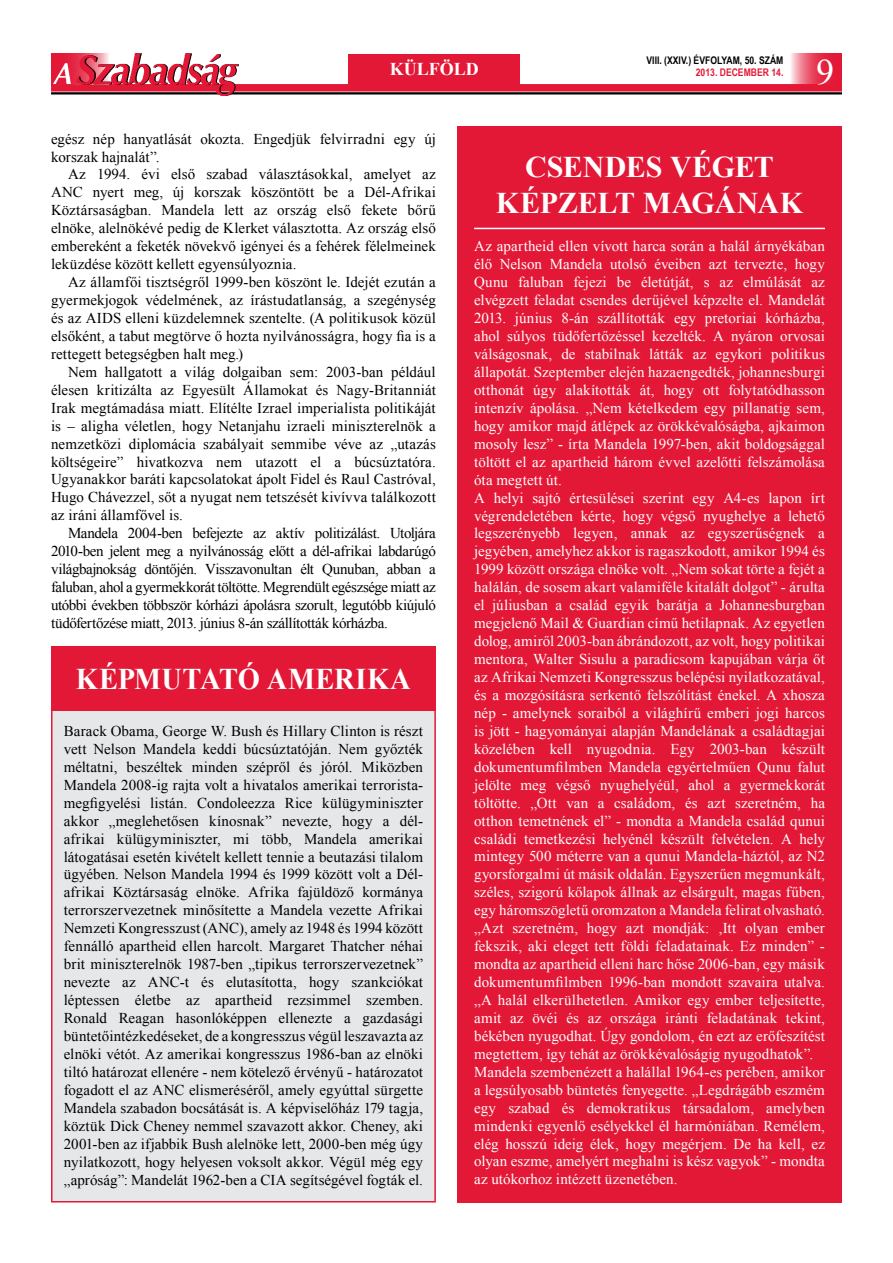
<style>
.page{position:relative;width:893px;height:1263px;background:#fff}
.page>*{position:absolute;margin:0;border:0;box-sizing:border-box;transform-origin:0 0}
.t1{font:36px "Times New Roman";color:#fff}
.t2{font:700 30px/36px "Times New Roman";color:#fff;text-align:center}
.t3{font:700 30px "Times New Roman";letter-spacing:.03em;color:#fff;scale:.95 1}
.t4{font:700 18px "Times New Roman";color:#fff}
.t5{font:15px/18px "Times New Roman";color:#000;text-align:justify}
.t6{font:15px/18px "Times New Roman";letter-spacing:.005em;color:#fff}
.t7{font:700 10.5px "Arial Narrow";color:#000}
.t8{font:700 10.5px "Arial Narrow";color:#e31836}
</style>
<div class="page">
<svg style="left:791px;top:54px;width:51px;height:30px;background:#e95067"></svg>
<hr style="left:51px;top:92px;width:791px;height:2px;background:#000">
<div style="left:51px;top:84px;width:791px;height:8px;background:#e31836"></div>
<div style="left:51px;top:54px;width:58px;height:30px;background:#e31836"></div>
<img style="left:53px;top:54px;width:184px;height:41px">
<img style="left:53px;top:64px;width:18px;height:19px">
<div style="left:349px;top:54px;width:171px;height:31px;background:#e31836"></div>
<div style="left:51px;top:697px;width:385px;height:505px;background:#e6e7e8;border:2px solid #e31836"></div>
<div style="left:51px;top:646px;width:385px;height:65px;background:#e31836"></div>
<div style="left:457px;top:126px;width:385px;height:1076px;background:#e31836"></div>
<hr style="left:474px;top:228px;width:351px;height:1px;background:#fff">
<p class="t7" style="left:647px;top:52px;width:138px">VIII. (XXIV.) ÉVFOLYAM, 50. SZÁM</p>
<p class="t4" style="left:390px;top:57px;width:91px">KÜLFÖLD</p>
<p class="t8" style="left:696px;top:65px;width:89px">2013. DECEMBER 14.</p>
<h1 class="t1" style="left:816px;top:48px;width:19px">9</h1>
<p class="t5" style="left:51px;top:129px;width:386px">egész nép hanyatlását okozta. Engedjük felvirradni egy új korszak hajnalát”.</p>
<p class="t5" style="left:51px;top:165px;width:386px;text-indent:17px">Az 1994. évi első szabad választásokkal, amelyet az ANC nyert meg, új korszak köszöntött be a Dél-Afrikai Köztársaságban. Mandela lett az ország első fekete bőrű elnöke, alelnökévé pedig de Klerket választotta. Az ország első embereként a feketék növekvő igényei és a fehérek félelmeinek leküzdése között kellett egyensúlyoznia.</p>
<p class="t5" style="left:51px;top:273px;width:386px;text-indent:17px">Az államfői tisztségről 1999-ben köszönt le. Idejét ezután a gyermekjogok védelmének, az írástudatlanság, a szegénység és az AIDS elleni küzdelemnek szentelte. (A politikusok közül elsőként, a tabut megtörve ő hozta nyilvánosságra, hogy fia is a rettegett betegségben halt meg.)</p>
<p class="t5" style="left:51px;top:363px;width:386px;text-indent:17px">Nem hallgatott a világ dolgaiban sem: 2003-ban például élesen kritizálta az Egyesült Államokat és Nagy-Britanniát Irak megtámadása miatt. Elítélte Izrael imperialista politikáját is – aligha véletlen, hogy Netanjahu izraeli miniszterelnök a nemzetközi diplomácia szabályait semmibe véve az „utazás költségeire” hivatkozva nem utazott el a búcsúztatóra.<br>Ugyanakkor baráti kapcsolatokat ápolt Fidel és Raul Castróval, Hugo Chávezzel, sőt a nyugat nem tetszését kivívva találkozott az iráni államfővel is.</p>
<p class="t5" style="left:51px;top:524px;width:386px;text-indent:17px">Mandela 2004-ben befejezte az aktív politizálást. Utoljára 2010-ben jelent meg a nyilvánosság előtt a dél-afrikai labdarúgó világbajnokság döntőjén. Visszavonultan élt Qunuban, abban a faluban, ahol a gyermekkorát töltötte. Megrendült egészsége miatt az utóbbi években többször kórházi ápolásra szorult, legutóbb kiújuló tüdőfertőzése miatt, 2013. június 8-án szállították kórházba.</p>
<h2 class="t3" style="left:76px;top:658px;width:354px">KÉPMUTATÓ AMERIKA</h2>
<p class="t5" style="left:64px;top:722px;width:361px">Barack Obama, George W. Bush és Hillary Clinton is részt vett Nelson Mandela keddi búcsúztatóján. Nem győzték méltatni, beszéltek minden szépről és jóról. Miközben Mandela 2008-ig rajta volt a hivatalos amerikai terrorista&shy;megfigyelési listán. Condoleezza Rice külügyminiszter akkor „meglehetősen kínosnak” nevezte, hogy a dél&shy;afrikai külügyminiszter, mi több, Mandela amerikai látogatásai esetén kivételt kellett tennie a beutazási tilalom ügyében. Nelson Mandela 1994 és 1999 között volt a Dél&shy;afrikai Köztársaság elnöke. Afrika fajüldöző kormánya terrorszervezetnek minősítette a Mandela vezette Afrikai Nemzeti Kongresszust (ANC), amely az 1948 és 1994 között fennálló apartheid ellen harcolt. Margaret Thatcher néhai brit miniszterelnök 1987-ben „tipikus terrorszervezetnek” nevezte az ANC-t és elutasította, hogy szankciókat léptessen életbe az apartheid rezsimmel szemben.<br>Ronald Reagan hasonlóképpen ellenezte a gazdasági büntetőintézkedéseket, de a kongresszus végül leszavazta az elnöki vétót. Az amerikai kongresszus 1986-ban az elnöki tiltó határozat ellenére - nem kötelező érvényű - határozatot fogadott el az ANC elismeréséről, amely egyúttal sürgette Mandela szabadon bocsátását is. A képviselőház 179 tagja, köztük Dick Cheney nemmel szavazott akkor. Cheney, aki 2001-ben az ifjabbik Bush alelnöke lett, 2000-ben még úgy nyilatkozott, hogy helyesen voksolt akkor. Végül még egy „apróság”: Mandelát 1962-ben a CIA segítségével fogták el.</p>
<h2 class="t2" style="left:496px;top:148px;width:309px">CSENDES VÉGET<br>KÉPZELT MAGÁNAK</h2>
<p class="t6" style="left:474px;top:237px;width:352px">Az apartheid ellen vívott harca során a halál árnyékában élő Nelson Mandela utolsó éveiben azt tervezte, hogy Qunu faluban fejezi be életútját, s az elmúlását az elvégzett feladat csendes derűjével képzelte el. Mandelát 2013. június 8-án szállították egy pretoriai kórházba, ahol súlyos tüdőfertőzéssel kezelték. A nyáron orvosai válságosnak, de stabilnak látták az egykori politikus állapotát. Szeptember elején hazaengedték, johannesburgi otthonát úgy alakították át, hogy ott folytatódhasson intenzív ápolása. „Nem kételkedem egy pillanatig sem, hogy amikor majd átlépek az örökkévalóságba, ajkaimon mosoly lesz” - írta Mandela 1997-ben, akit boldogsággal töltött el az apartheid három évvel azelőtti felszámolása óta megtett út.<br>A helyi sajtó értesülései szerint egy A4-es lapon írt végrendeletében kérte, hogy végső nyughelye a lehető legszerényebb legyen, annak az egyszerűségnek a jegyében, amelyhez akkor is ragaszkodott, amikor 1994 és 1999 között országa elnöke volt. „Nem sokat törte a fejét a halálán, de sosem akart valamiféle kitalált dolgot” - árulta el júliusban a család egyik barátja a Johannesburgban megjelenő Mail &amp; Guardian című hetilapnak. Az egyetlen dolog, amiről 2003-ban ábrándozott, az volt, hogy politikai mentora, Walter Sisulu a paradicsom kapujában várja őt az Afrikai Nemzeti Kongresszus belépési nyilatkozatával, és a mozgósításra serkentő felszólítást énekel. A xhosza nép - amelynek soraiból a világhírű emberi jogi harcos is jött - hagyományai alapján Mandelának a családtagjai közelében kell nyugodnia. Egy 2003-ban készült dokumentumfilmben Mandela egyértelműen Qunu falut jelölte meg végső nyughelyéül, ahol a gyermekkorát töltötte. „Ott van a családom, és azt szeretném, ha otthon temetnének el” - mondta a Mandela család qunui családi temetkezési helyénél készült felvételen. A hely mintegy 500 méterre van a qunui Mandela-háztól, az N2 gyorsforgalmi út másik oldalán. Egyszerűen megmunkált, széles, szigorú kőlapok állnak az elsárgult, magas fűben, egy háromszögletű oromzaton a Mandela felirat olvasható. „Azt szeretném, hogy azt mondják: ‚Itt olyan ember fekszik, aki eleget tett földi feladatainak. Ez minden” - mondta az apartheid elleni harc hőse 2006-ban, egy másik dokumentumfilmben 1996-ban mondott szavaira utalva. „A halál elkerülhetetlen. Amikor egy ember teljesítette, amit az övéi és az országa iránti feladatának tekint, békében nyugodhat. Úgy gondolom, én ezt az erőfeszítést megtettem, így tehát az örökkévalóságig nyugodhatok”.<br>Mandela szembenézett a halállal 1964-es perében, amikor a legsúlyosabb büntetés fenyegette. „Legdrágább eszmém egy szabad és demokratikus társadalom, amelyben mindenki egyenlő esélyekkel él harmóniában. Remélem, elég hosszú ideig élek, hogy megérjem. De ha kell, ez olyan eszme, amelyért meghalni is kész vagyok” - mondta az utókorhoz intézett üzenetében.</p>
</div>
